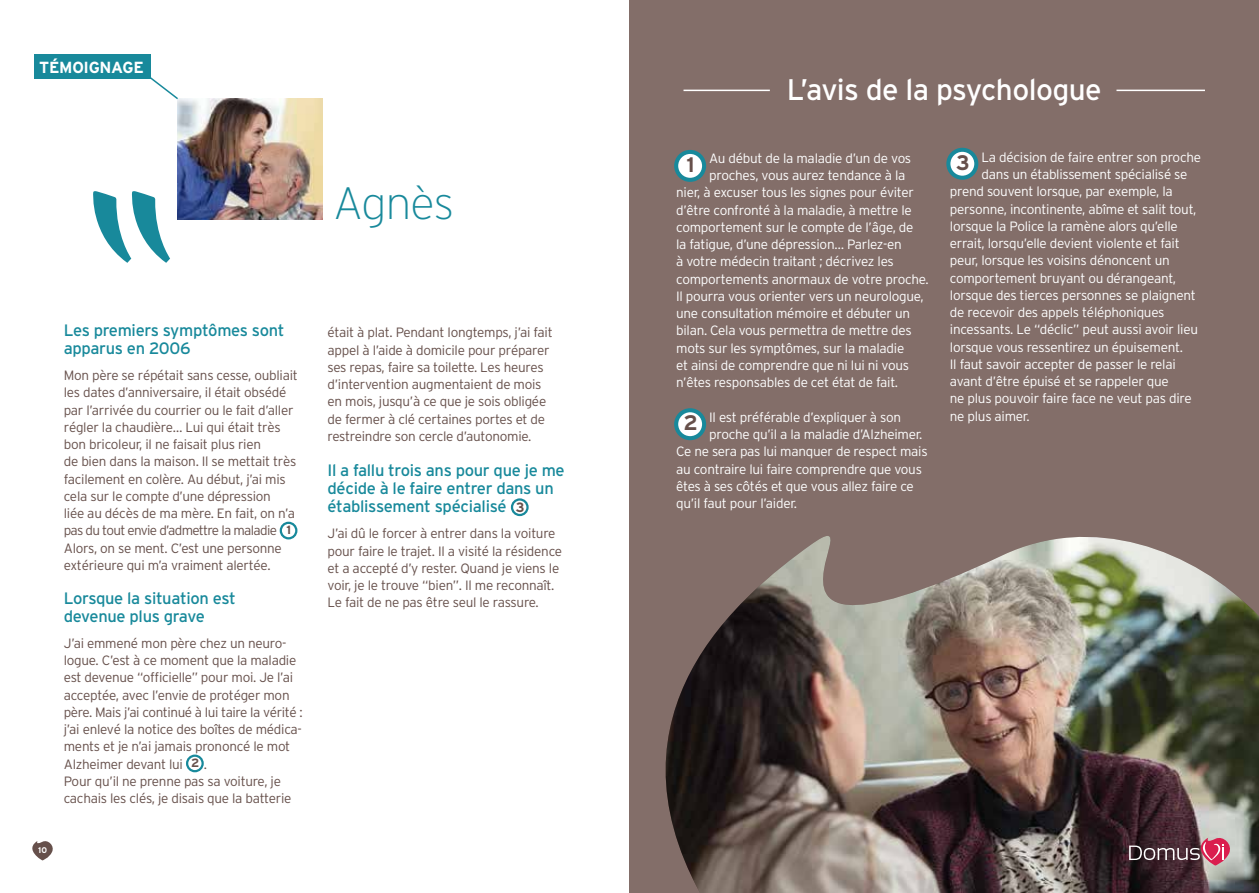
<style>
.page{position:relative;width:1259px;height:893px;background:#fff}
.page>*{position:absolute;margin:0;border:0;box-sizing:border-box;transform-origin:0 0}
.t1{font:200 45.15px "Interstate";letter-spacing:-.02em;color:#18899b}
.t2{font:29.7px "Interstate";letter-spacing:-.02em;color:#fff}
.t3{font:700 21px "Interstate";color:#66504b}
.t4{font:16.5px/17.2px "Interstate";letter-spacing:-.02em;color:#18899b}
.t5{font:700 16.05px "Interstate";color:#fff}
.t6{font:300 13.5px "Interstate";letter-spacing:-.02em;color:#fff}
.t7{font:300 13.5px/17.2px "Interstate";letter-spacing:-.02em;color:#66504b}
.t8{font:700 8.25px "Interstate";color:#fff}
.s1{font-weight:700;font-size:12px}
.s2{font-weight:700;font-size:13.5px;color:#66504b}
</style>
<div class="page">
<svg style="left:32px;top:841px;width:21px;height:19px"></svg>
<div style="left:629px;top:0;width:630px;height:893px;background:#836e69"></div>
<img style="left:665px;top:536px;width:594px;height:357px">
<svg style="left:1129px;top:835px;width:104px;height:30px"></svg>
<img style="left:177px;top:99px;width:145px;height:121px">
<svg style="left:93px;top:191px;width:77px;height:72px"></svg>
<div style="left:34px;top:54px;width:117px;height:24px;background:#18899b"></div>
<svg style="left:148px;top:77px;width:32px;height:24px"></svg>
<hr style="left:683px;top:90px;width:87px;height:1px;background:#fff">
<hr style="left:1116px;top:90px;width:89px;height:1px;background:#fff">
<div style="left:676px;top:152px;width:28px;height:28px;background:#fff;border-radius:50%"></div>
<div style="left:674px;top:150px;width:32px;height:32px;border:4px solid #18899b;border-radius:50%"></div>
<div style="left:676px;top:410px;width:28px;height:28px;background:#fff;border-radius:50%"></div>
<div style="left:674px;top:408px;width:32px;height:32px;border:4px solid #18899b;border-radius:50%"></div>
<div style="left:948px;top:150px;width:28px;height:28px;background:#fff;border-radius:50%"></div>
<div style="left:946px;top:148px;width:32px;height:32px;border:4px solid #18899b;border-radius:50%"></div>
<div style="left:280px;top:522px;width:17px;height:17px;border:2px solid #18899b;border-radius:50%"></div>
<svg style="left:187px;top:756px;width:16px;height:15px"></svg>
<div style="left:186px;top:754px;width:18px;height:18px;border:2px solid #18899b;border-radius:50%"></div>
<div style="left:511px;top:498px;width:17px;height:18px;border:2px solid #18899b;border-radius:50%"></div>
<p class="t5" style="left:39px;top:58px;width:84px">TÉMOIGNAGE</p>
<h1 class="t1" style="left:333px;top:176px;width:123px">Agnès</h1>
<p class="t8" style="left:38px;top:845px;width:10px">10</p>
<p class="t4" style="left:64px;top:322px;width:222px">Les premiers symptômes sont apparus en 2006</p>
<p class="t7" style="left:64px;top:366px;width:235px">Mon père se répétait sans cesse, oubliait les dates d’anniversaire, il était obsédé par l’arrivée du courrier ou le fait d’aller régler la chaudière… Lui qui était très bon bricoleur, il ne faisait plus rien<br>de bien dans la maison. Il se mettait très facilement en colère. Au début, j’ai mis cela sur le compte d’une dépression<br>liée au décès de ma mère. En fait, on n’a pas du tout envie d’admettre la maladie <span class="s1">1<br></span>Alors, on se ment. C’est une personne extérieure qui m’a vraiment alertée.</p>
<p class="t4" style="left:64px;top:590px;width:173px">Lorsque la situation est devenue plus grave</p>
<p class="t7" style="left:64px;top:634px;width:240px">J’ai emmené mon père chez un neuro&shy;logue. C’est à ce moment que la maladie est devenue “officielle” pour moi. Je l’ai acceptée, avec l’envie de protéger mon père. Mais j’ai continué à lui taire la vérité : j’ai enlevé la notice des boîtes de médica&shy;ments et je n’ai jamais prononcé le mot Alzheimer devant lui <span class="s1">2</span> .<br>Pour qu’il ne prenne pas sa voiture, je cachais les clés, je disais que la batterie</p>
<p class="t7" style="left:327px;top:324px;width:227px">était à plat. Pendant longtemps, j’ai fait appel à l’aide à domicile pour préparer ses repas, faire sa toilette. Les heures d’intervention augmentaient de mois en mois, jusqu’à ce que je sois obligée de fermer à clé certaines portes et de restreindre son cercle d’autonomie.</p>
<p class="t4" style="left:327px;top:461px;width:239px;line-height:18px">Il a fallu trois ans pour que je me décide à le faire entrer dans un établissement spécialisé <span class="s2">3</span></p>
<p class="t7" style="left:327px;top:525px;width:236px">J’ai dû le forcer à entrer dans la voiture pour faire le trajet. Il a visité la résidence et a accepté d’y rester. Quand je viens le voir, je le trouve “bien”. Il me reconnaît.<br>Le fait de ne pas être seul le rassure.</p>
<h2 class="t2" style="left:787px;top:72px;width:316px">L’avis de la psychologue</h2>
<p class="t6" style="left:709px;top:151px;width:203px">Au début de la maladie d’un de vos</p>
<p class="t6" style="left:709px;top:168px;width:198px">proches, vous aurez tendance à la</p>
<p class="t6" style="left:676px;top:185px;width:239px">nier, à excuser tous les signes pour éviter</p>
<p class="t6" style="left:676px;top:202px;width:237px">d’être confronté à la maladie, à mettre le</p>
<p class="t6" style="left:676px;top:220px;width:239px">comportement sur le compte de l’âge, de</p>
<p class="t6" style="left:676px;top:237px;width:227px">la fatigue, d’une dépression… Parlez-en</p>
<p class="t6" style="left:676px;top:254px;width:219px">à votre médecin traitant ; décrivez les</p>
<p class="t6" style="left:676px;top:271px;width:254px">comportements anormaux de votre proche.</p>
<p class="t6" style="left:676px;top:289px;width:249px">Il pourra vous orienter vers un neurologue,</p>
<p class="t6" style="left:676px;top:306px;width:235px">une consultation mémoire et débuter un</p>
<p class="t6" style="left:676px;top:323px;width:237px">bilan. Cela vous permettra de mettre des</p>
<p class="t6" style="left:676px;top:340px;width:230px">mots sur les symptômes, sur la maladie</p>
<p class="t6" style="left:676px;top:358px;width:234px">et ainsi de comprendre que ni lui ni vous</p>
<p class="t6" style="left:676px;top:375px;width:223px">n’êtes responsables de cet état de fait.</p>
<p class="t6" style="left:709px;top:409px;width:193px">Il est préférable d’expliquer à son</p>
<p class="t6" style="left:709px;top:427px;width:215px">proche qu’il a la maladie d’Alzheimer.</p>
<p class="t6" style="left:676px;top:444px;width:253px">Ce ne sera pas lui manquer de respect mais</p>
<p class="t6" style="left:676px;top:461px;width:247px">au contraire lui faire comprendre que vous</p>
<p class="t6" style="left:676px;top:478px;width:239px">êtes à ses côtés et que vous allez faire ce</p>
<p class="t6" style="left:676px;top:496px;width:122px">qu’il faut pour l’aider.</p>
<h3 class="t3" style="left:686px;top:153px;width:10px">1</h3>
<h3 class="t3" style="left:683px;top:411px;width:16px">2</h3>
<p class="t6" style="left:981px;top:150px;width:221px">La décision de faire entrer son proche</p>
<p class="t6" style="left:981px;top:167px;width:207px">dans un établissement spécialisé se</p>
<p class="t6" style="left:950px;top:184px;width:224px">prend souvent lorsque, par exemple, la</p>
<p class="t6" style="left:950px;top:201px;width:248px">personne, incontinente, abîme et salit tout,</p>
<p class="t6" style="left:950px;top:219px;width:229px">lorsque la Police la ramène alors qu’elle</p>
<p class="t6" style="left:950px;top:236px;width:231px">errait, lorsqu’elle devient violente et fait</p>
<p class="t6" style="left:950px;top:253px;width:221px">peur, lorsque les voisins dénoncent un</p>
<p class="t6" style="left:950px;top:270px;width:228px">comportement bruyant ou dérangeant,</p>
<p class="t6" style="left:950px;top:288px;width:247px">lorsque des tierces personnes se plaignent</p>
<p class="t6" style="left:950px;top:305px;width:216px">de recevoir des appels téléphoniques</p>
<p class="t6" style="left:950px;top:322px;width:250px">incessants. Le “déclic” peut aussi avoir lieu</p>
<p class="t6" style="left:950px;top:339px;width:234px">lorsque vous ressentirez un épuisement.</p>
<p class="t6" style="left:950px;top:357px;width:227px">Il faut savoir accepter de passer le relai</p>
<p class="t6" style="left:950px;top:374px;width:220px">avant d’être épuisé et se rappeler que</p>
<p class="t6" style="left:950px;top:391px;width:243px">ne plus pouvoir faire face ne veut pas dire</p>
<p class="t6" style="left:950px;top:408px;width:81px">ne plus aimer.</p>
<h3 class="t3" style="left:956px;top:151px;width:15px">3</h3>
</div>
